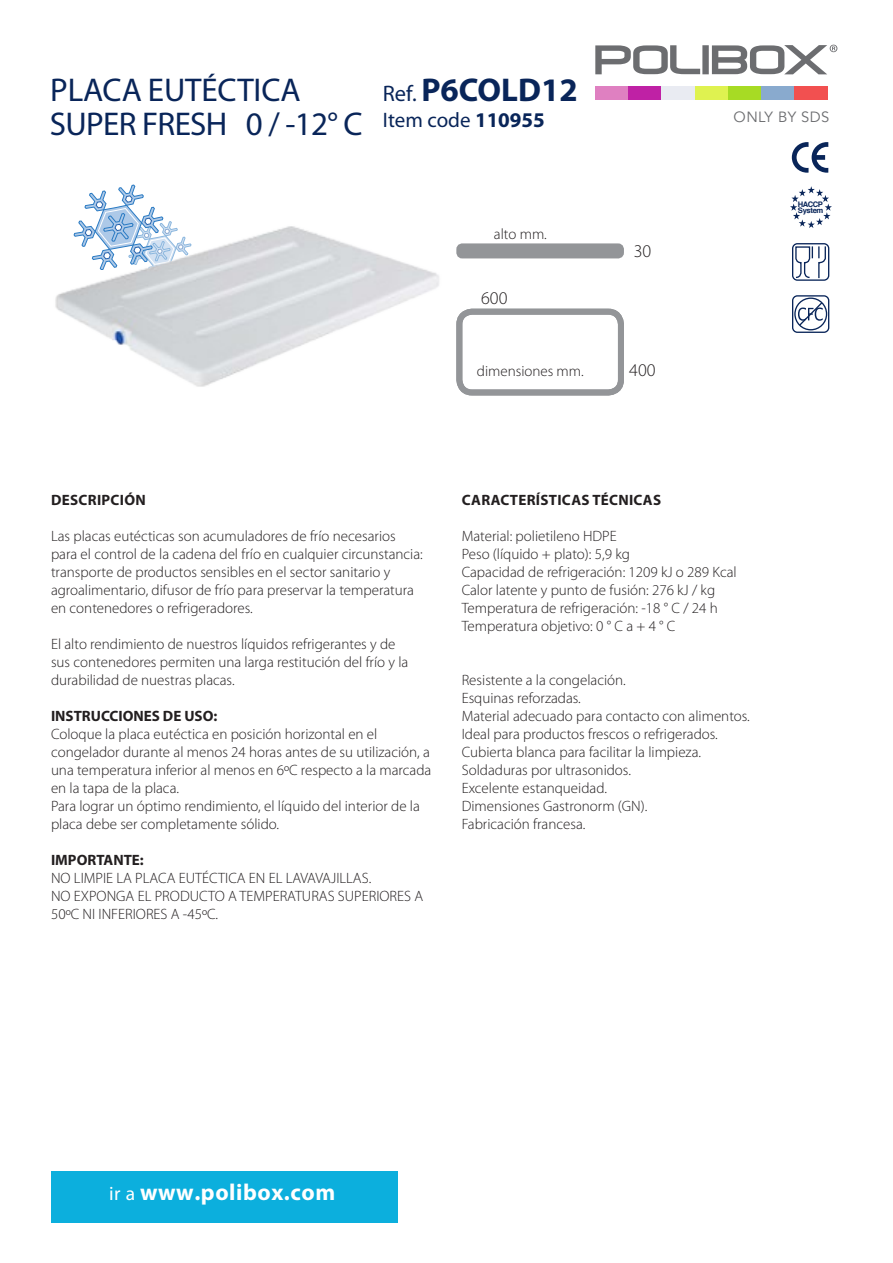
<style>
.page{position:relative;width:893px;height:1263px;background:#fff}
.page>*{position:absolute;margin:0;border:0;box-sizing:border-box;transform-origin:0 0}
.t1{font:33px "Myriad Pro";letter-spacing:-.005em;color:#092559}
.t2{font:700 33px "Myriad Pro";color:#092559}
.t3{font:700 23.1px "Myriad Pro";letter-spacing:.025em;color:#fff}
.t4{font:21px "Myriad Pro";color:#092559}
.t5{font:300 18px "Myriad Pro";color:#231f20}
.t6{font:300 15px/18px "Myriad Pro";color:#231f20}
.t7{font:700 15px "Myriad Pro";letter-spacing:.02em;color:#231f20}
.t8{font:700 15px "Myriad Pro";color:#231f20}
.t9{font:14.7px "Avenir";letter-spacing:.03em;color:#6c6d70}
.t10{font:700 7.65px/5.8px "Helvetica";letter-spacing:-.075em;color:#092559}
.s1{font-weight:400;font-size:22.5px}
.s2{font-weight:700}
.s3{font-weight:400;font-size:19.5px}
</style>
<div class="page">
<svg style="left:792px;top:142px;width:36px;height:31px"></svg>
<div style="left:792px;top:243px;width:37px;height:38px;border:1px solid #092559;border-radius:5px"></div>
<svg style="left:795px;top:245px;width:32px;height:34px"></svg>
<div style="left:792px;top:295px;width:37px;height:38px;border:1px solid #092559;border-radius:5px"></div>
<div style="left:794px;top:297px;width:33px;height:33px;border:1px solid #092559;border-radius:50%"></div>
<svg style="left:798px;top:301px;width:26px;height:26px"></svg>
<svg style="left:790px;top:186px;width:42px;height:42px"></svg>
<div style="left:51px;top:1171px;width:347px;height:51px;background:#0cafdd"></div>
<div style="left:595px;top:86px;width:34px;height:14px;background:#df80c1"></div>
<div style="left:629px;top:86px;width:33px;height:14px;background:#bf21a5"></div>
<div style="left:662px;top:86px;width:33px;height:14px;background:#e9ebf2"></div>
<div style="left:695px;top:86px;width:33px;height:14px;background:#dff250"></div>
<div style="left:728px;top:86px;width:33px;height:14px;background:#a7db24"></div>
<div style="left:761px;top:86px;width:34px;height:14px;background:#89aace"></div>
<div style="left:795px;top:86px;width:33px;height:14px;background:#f25050"></div>
<svg style="left:595px;top:45px;width:242px;height:29px"></svg>
<div style="left:456px;top:309px;width:168px;height:86px;border:6px solid #939598;border-radius:13px"></div>
<div style="left:459px;top:246px;width:162px;height:9px;background:#939598;border-radius:3px"></div>
<div style="left:456px;top:243px;width:168px;height:15px;border:6px solid #939598;border-radius:3px"></div>
<img style="left:55px;top:184px;width:404px;height:206px">
<p class="t1" style="left:50px;top:72px;width:252px">PLACA EUTÉCTICA</p>
<p class="t2" style="left:383px;top:69px;width:196px"><span class="s1">Ref.</span> P6COLD12</p>
<p class="t1" style="left:50px;top:106px;width:314px">SUPER FRESH 0 / -12° C</p>
<p class="t4" style="left:383px;top:108px;width:164px">Item code <span class="s2">110955</span></p>
<p class="t6" style="left:494px;top:225px;width:54px">alto mm.</p>
<p class="t5" style="left:481px;top:288px;width:28px">600</p>
<p class="t6" style="left:477px;top:362px;width:108px">dimensiones mm.</p>
<p class="t5" style="left:634px;top:241px;width:19px">30</p>
<p class="t5" style="left:629px;top:360px;width:28px">400</p>
<p class="t9" style="left:734px;top:109px;width:97px">ONLY BY SDS</p>
<p class="t10" style="left:798px;top:202px;width:27px">HACCP<br>S metsy</p>
<p class="t7" style="left:51px;top:490px;width:96px">DESCRIPCIÓN</p>
<p class="t6" style="left:51px;top:527px;width:373px">Las placas eutécticas son acumuladores de frío necesarios para el control de la cadena del frío en cualquier circunstancia: transporte de productos sensibles en el sector sanitario y agroalimentario, difusor de frío para preservar la temperatura en contenedores o refrigeradores.</p>
<p class="t6" style="left:51px;top:635px;width:359px">El alto rendimiento de nuestros líquidos refrigerantes y de sus contenedores permiten una larga restitución del frío y la durabilidad de nuestras placas.</p>
<p class="t8" style="left:51px;top:706px;width:168px">INSTRUCCIONES DE USO:</p>
<p class="t6" style="left:51px;top:725px;width:382px">Coloque la placa eutéctica en posición horizontal en el congelador durante al menos 24 horas antes de su utilización, a una temperatura inferior al menos en 6ºC respecto a la marcada en la tapa de la placa.</p>
<p class="t6" style="left:51px;top:797px;width:370px">Para lograr un óptimo rendimiento, el líquido del interior de la placa debe ser completamente sólido.</p>
<p class="t8" style="left:51px;top:850px;width:94px">IMPORTANTE:</p>
<p class="t6" style="left:51px;top:869px;width:322px">NO LIMPIE LA PLACA EUTÉCTICA EN EL LAVAVAJILLAS.</p>
<p class="t6" style="left:51px;top:887px;width:374px">NO EXPONGA EL PRODUCTO A TEMPERATURAS SUPERIORES A<br>50ºC NI INFERIORES A -45ºC.</p>
<p class="t7" style="left:462px;top:490px;width:201px">CARACTERÍSTICAS TÉCNICAS</p>
<p class="t6" style="left:462px;top:527px;width:157px">Material: polietileno HDPE</p>
<p class="t6" style="left:462px;top:545px;width:170px">Peso (líquido + plato): 5,9 kg</p>
<p class="t6" style="left:462px;top:563px;width:277px">Capacidad de refrigeración: 1209 kJ o 289 Kcal</p>
<p class="t6" style="left:462px;top:581px;width:255px">Calor latente y punto de fusión: 276 kJ / kg</p>
<p class="t6" style="left:462px;top:599px;width:258px">Temperatura de refrigeración: -18 ° C / 24 h</p>
<p class="t6" style="left:462px;top:617px;width:215px">Temperatura objetivo: 0 ° C a + 4 ° C</p>
<p class="t6" style="left:462px;top:671px;width:166px">Resistente a la congelación.</p>
<p class="t6" style="left:462px;top:689px;width:121px">Esquinas reforzadas.</p>
<p class="t6" style="left:462px;top:707px;width:290px">Material adecuado para contacto con alimentos.</p>
<p class="t6" style="left:462px;top:725px;width:258px">Ideal para productos frescos o refrigerados.</p>
<p class="t6" style="left:462px;top:743px;width:241px">Cubierta blanca para facilitar la limpieza.</p>
<p class="t6" style="left:462px;top:761px;width:171px">Soldaduras por ultrasonidos.</p>
<p class="t6" style="left:462px;top:779px;width:147px">Excelente estanqueidad.</p>
<p class="t6" style="left:462px;top:797px;width:187px">Dimensiones Gastronorm (GN).</p>
<p class="t6" style="left:462px;top:815px;width:125px">Fabricación francesa.</p>
<h2 class="t3" style="left:109px;top:1177px;width:228px"><span class="s3">ir a</span> www.polibox.com</h2>
</div>
